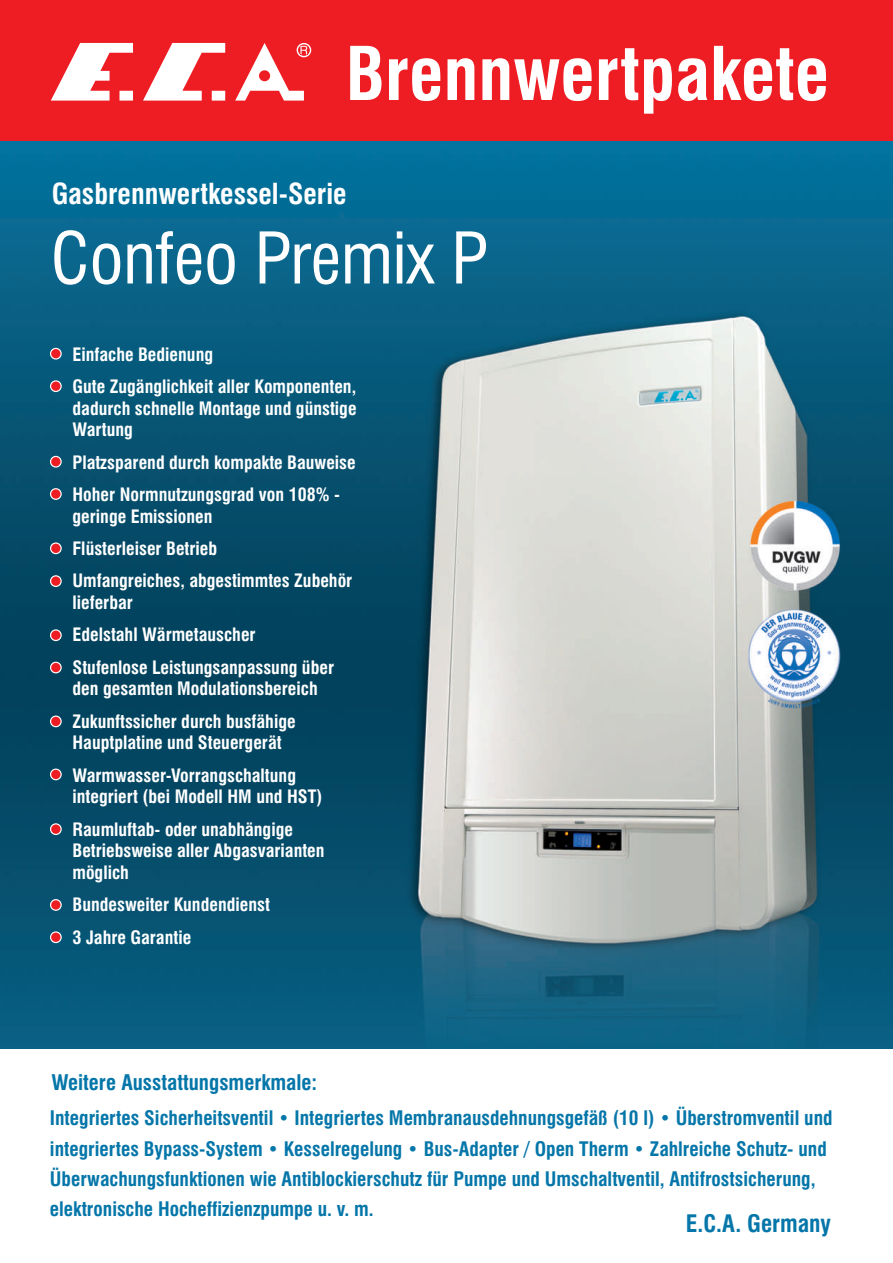
<style>
.page{position:relative;width:893px;height:1263px;background:#fff}
.page>*{position:absolute;margin:0;border:0;box-sizing:border-box;transform-origin:0 0}
.t1{font:700 condensed 72px "Swiss 721 BT";color:#fff}
.t2{font:condensed 69.3px "Swiss 721 BT";color:#fff}
.t3{font:700 condensed 28.2px "Swiss 721 BT";color:#fff}
.t4{font:700 condensed 23.55px "Swiss 721 BT";color:#0576a9}
.t5{font:700 condensed 21px "Swiss 721 BT";color:#0576a9}
.t6{font:700 condensed 19.5px/30.2px "Swiss 721 BT";color:#0576a9}
.t7{font:700 condensed 18px/32.4px "Swiss 721 BT";color:#fff}
</style>
<div class="page">
<img style="left:0;top:140px;width:893px;height:909px">
<div style="left:50px;top:348px;width:12px;height:12px;background:#ee1d23;border:1px solid #fff;border-radius:50%"></div>
<svg style="left:50px;top:380px;width:12px;height:12px"></svg>
<svg style="left:50px;top:456px;width:12px;height:12px"></svg>
<svg style="left:50px;top:488px;width:12px;height:12px"></svg>
<svg style="left:50px;top:542px;width:12px;height:12px"></svg>
<svg style="left:50px;top:575px;width:12px;height:12px"></svg>
<svg style="left:50px;top:629px;width:12px;height:12px"></svg>
<div style="left:50px;top:662px;width:12px;height:11px;background:#ee1d23;border:1px solid #fff;border-radius:50%"></div>
<svg style="left:50px;top:715px;width:12px;height:12px"></svg>
<svg style="left:50px;top:768px;width:12px;height:12px"></svg>
<svg style="left:50px;top:823px;width:12px;height:12px"></svg>
<svg style="left:50px;top:899px;width:12px;height:12px"></svg>
<svg style="left:50px;top:931px;width:12px;height:12px"></svg>
<div style="left:0;top:0;width:893px;height:140px;background:#ee1d23"></div>
<svg style="left:51px;top:43px;width:260px;height:58px"></svg>
<h1 class="t1" style="left:346px;top:45px;width:485px">Brennwertpakete</h1>
<h3 class="t3" style="left:52px;top:183px;width:297px">Gasbrennwertkessel-Serie</h3>
<h2 class="t2" style="left:51px;top:231px;width:439px">Confeo Premix P</h2>
<p class="t7" style="left:73px;top:340px;width:285px">Einfache Bedienung<br>Gute Zugänglichkeit aller Komponenten,</p>
<p class="t7" style="left:73px;top:399px;width:286px;line-height:21.6px">dadurch schnelle Montage und günstige<br>Wartung</p>
<p class="t7" style="left:73px;top:448px;width:285px">Platzsparend durch kompakte Bauweise<br>Hoher Normnutzungsgrad von 108% -</p>
<p class="t7" style="left:73px;top:502px;width:281px">geringe Emissionen<br>Flüsterleiser Betrieb<br>Umfangreiches, abgestimmtes Zubehör</p>
<p class="t7" style="left:73px;top:588px;width:263px">lieferbar<br>Edelstahl Wärmetauscher<br>Stufenlose Leistungsanpassung über</p>
<p class="t7" style="left:73px;top:674px;width:247px">den gesamten Modulationsbereich<br>Zukunftssicher durch busfähige</p>
<p class="t7" style="left:73px;top:728px;width:225px">Hauptplatine und Steuergerät<br>Warmwasser-Vorrangschaltung</p>
<p class="t7" style="left:73px;top:782px;width:251px">integriert (bei Modell HM und HST)<br>Raumluftab- oder unabhängige</p>
<p class="t7" style="left:73px;top:842px;width:254px;line-height:21.6px">Betriebsweise aller Abgasvarianten möglich</p>
<p class="t7" style="left:73px;top:890px;width:199px">Bundesweiter Kundendienst<br>3 Jahre Garantie</p>
<p class="t5" style="left:52px;top:1074px;width:267px">Weitere Ausstattungsmerkmale:</p>
<p class="t6" style="left:50px;top:1105px;width:784px">Integriertes Sicherheitsventil • Integriertes Membranausdehnungsgefäß (10 l) Überstromventil und integriertes Bypass-System Kesselregelung Bus-Adapter / Open Therm Zahlreiche Schutz- und Überwachungsfunktionen wie Antiblockierschutz für Pumpe und Umschaltventil, Antifrostsicherung, elektronische Hocheffizienzpumpe u. v. m.</p>
<p class="t6" style="left:659px;top:1105px;width:13px">•</p>
<p class="t6" style="left:268px;top:1135px;width:13px">•</p>
<p class="t6" style="left:407px;top:1135px;width:13px">•</p>
<p class="t6" style="left:633px;top:1135px;width:13px">•</p>
<h3 class="t4" style="left:686px;top:1214px;width:146px">E.C.A. Germany</h3>
</div>
